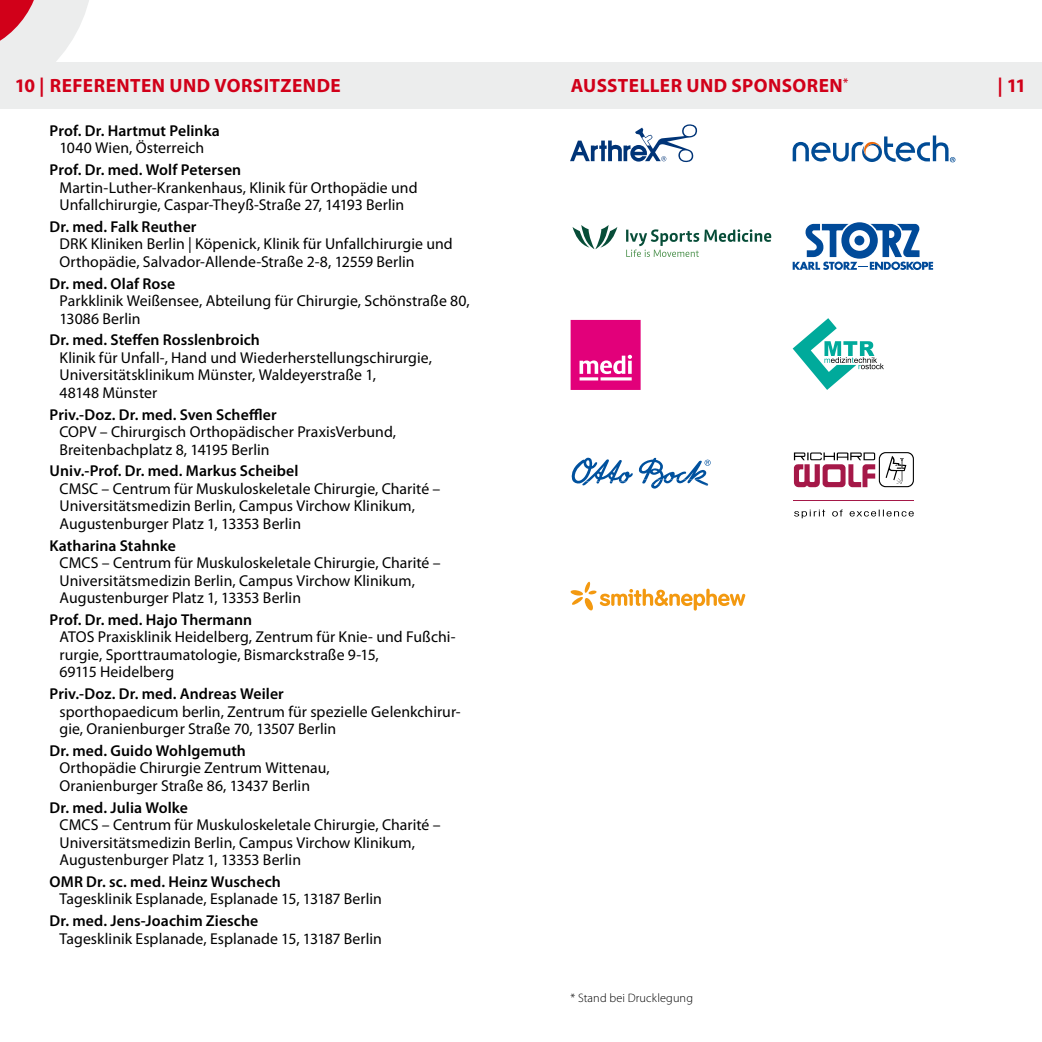
<style>
.page{position:relative;width:1042px;height:1042px;background:#fff}
.page>*{position:absolute;margin:0;border:0;box-sizing:border-box;transform-origin:0 0}
.t1{font:700 19.25px "Myriad Pro";letter-spacing:.025em;color:#d10019}
.t2{font:15.75px/17.5px "Myriad Pro";color:#000}
.t3{font:600 15.75px "Myriad Pro";letter-spacing:.005em;color:#000}
.t4{font:300 12.25px "Myriad Pro";letter-spacing:.015em;color:#000}
.t5{font:700 11.2px "Myriad Pro";color:#d10019}
</style>
<div class="page">
<div style="left:0;top:62px;width:521px;height:46px;background:#eceded"></div>
<div style="left:521px;top:62px;width:521px;height:46px;background:#eceded"></div>
<svg style="left:0;top:0;width:89px;height:62px"></svg>
<svg style="left:570px;top:124px;width:127px;height:38px"></svg>
<svg style="left:792px;top:222px;width:141px;height:48px"></svg>
<svg style="left:570px;top:320px;width:70px;height:70px;background:#e5218b"></svg>
<svg style="left:792px;top:318px;width:92px;height:72px"></svg>
<svg style="left:571px;top:458px;width:139px;height:30px"></svg>
<svg style="left:794px;top:509px;width:120px;height:9px"></svg>
<hr style="left:793px;top:500px;width:121px;height:1px;background:#a51848">
<svg style="left:794px;top:452px;width:120px;height:35px"></svg>
<svg style="left:570px;top:582px;width:175px;height:28px"></svg>
<svg style="left:792px;top:135px;width:163px;height:27px"></svg>
<svg style="left:572px;top:225px;width:45px;height:24px"></svg>
<svg style="left:626px;top:229px;width:145px;height:28px"></svg>
<p class="t1" style="left:15px;top:73px;width:47px">10 | REFE</p>
<p class="t1" style="left:571px;top:73px;width:274px">AUSSTELLER UND SPONSOREN</p>
<p class="t1" style="left:997px;top:73px;width:30px">| 11</p>
<p class="t5" style="left:843px;top:75px;width:7px">*</p>
<p class="t1" style="left:94px;top:73px;width:246px">RENTEN UND VORSITZENDE</p>
<p class="t3" style="left:50px;top:121px;width:172px">Prof. Dr. Hartmut Pelinka</p>
<p class="t2" style="left:60px;top:139px;width:146px">1040 Wien, Österreich</p>
<p class="t3" style="left:50px;top:160px;width:193px">Prof. Dr. med. Wolf Petersen</p>
<p class="t2" style="left:60px;top:178px;width:359px">Martin-Luther-Krankenhaus, Klinik für Orthopädie und<br>Unfallchirurgie, Caspar-Theyß-Straße 27, 14193 Berlin</p>
<p class="t3" style="left:50px;top:216px;width:148px">Dr. med. Falk Reuther</p>
<p class="t2" style="left:60px;top:235px;width:395px">DRK Kliniken Berlin | Köpenick, Klinik für Unfallchirurgie und<br>Orthopädie, Salvador-Allende-Straße 2-8, 12559 Berlin</p>
<p class="t3" style="left:50px;top:273px;width:127px">Dr. med. Olaf Rose</p>
<p class="t2" style="left:60px;top:292px;width:412px">Parkklinik Weißensee, Abteilung für Chirurgie, Schönstraße 80,<br>13086 Berlin</p>
<p class="t3" style="left:50px;top:330px;width:212px">Dr. med. Steffen Rosslenbroich</p>
<p class="t2" style="left:60px;top:348px;width:374px">Klinik für Unfall-, Hand und Wiederherstellungschirurgie,<br>Universitätsklinikum Münster, Waldeyerstraße 1,<br>48148 Münster</p>
<p class="t3" style="left:50px;top:404px;width:228px">Priv.-Doz. Dr. med. Sven Scheffler</p>
<p class="t2" style="left:60px;top:423px;width:338px">COPV – Chirurgisch Orthopädischer PraxisVerbund,<br>Breitenbachplatz 8, 14195 Berlin</p>
<p class="t3" style="left:50px;top:461px;width:250px">Univ.-Prof. Dr. med. Markus Scheibel</p>
<p class="t2" style="left:60px;top:479px;width:382px">CMSC – Centrum für Muskuloskeletale Chirurgie, Charité –<br>Universitätsmedizin Berlin, Campus Virchow Klinikum,<br>Augustenburger Platz 1, 13353 Berlin</p>
<p class="t3" style="left:50px;top:535px;width:128px">Katharina Stahnke</p>
<p class="t2" style="left:60px;top:554px;width:383px">CMCS – Centrum für Muskuloskeletale Chirurgie, Charité –<br>Universitätsmedizin Berlin, Campus Virchow Klinikum,<br>Augustenburger Platz 1, 13353 Berlin</p>
<p class="t3" style="left:50px;top:609px;width:204px">Prof. Dr. med. Hajo Thermann</p>
<p class="t2" style="left:60px;top:628px;width:398px">ATOS Praxisklinik Heidelberg, Zentrum für Knie- und Fußchi&shy;rurgie, Sporttraumatologie, Bismarckstraße 9-15,<br>69115 Heidelberg</p>
<p class="t3" style="left:50px;top:684px;width:236px">Priv.-Doz. Dr. med. Andreas Weiler</p>
<p class="t2" style="left:60px;top:702px;width:402px">sporthopaedicum berlin, Zentrum für spezielle Gelenkchirur&shy;gie, Oranienburger Straße 70, 13507 Berlin</p>
<p class="t3" style="left:50px;top:740px;width:198px">Dr. med. Guido Wohlgemuth</p>
<p class="t2" style="left:60px;top:759px;width:272px">Orthopädie Chirurgie Zentrum Wittenau,<br>Oranienburger Straße 86, 13437 Berlin</p>
<p class="t3" style="left:50px;top:797px;width:140px">Dr. med. Julia Wolke</p>
<p class="t2" style="left:60px;top:816px;width:383px">CMCS – Centrum für Muskuloskeletale Chirurgie, Charité –<br>Universitätsmedizin Berlin, Campus Virchow Klinikum,<br>Augustenburger Platz 1, 13353 Berlin</p>
<p class="t3" style="left:50px;top:871px;width:233px">OMR Dr. sc. med. Heinz Wuschech</p>
<p class="t2" style="left:60px;top:890px;width:324px">Tagesklinik Esplanade, Esplanade 15, 13187 Berlin</p>
<p class="t3" style="left:50px;top:911px;width:210px">Dr. med. Jens-Joachim Ziesche</p>
<p class="t2" style="left:60px;top:929px;width:324px">Tagesklinik Esplanade, Esplanade 15, 13187 Berlin</p>
<p class="t4" style="left:570px;top:990px;width:124px">* Stand bei Drucklegung</p>
</div>
